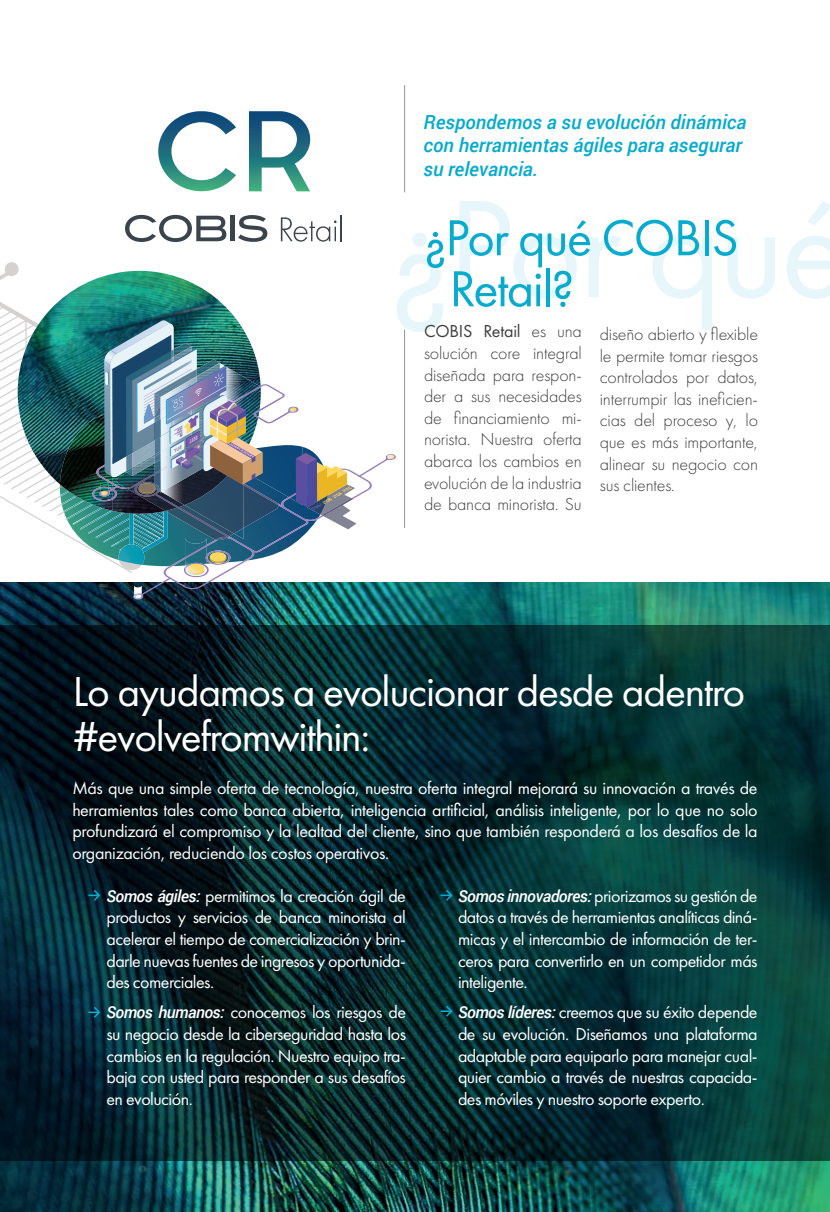
<style>
.page{position:relative;width:830px;height:1212px;background:#fff}
.page>*{position:absolute;margin:0;border:0;box-sizing:border-box;transform-origin:0 0}
.t1{font:144px "Futura PT";letter-spacing:-.03em;color:#07abcd}
.t2{font:52.5px "Futura PT";letter-spacing:-.03em;color:#07abcd}
.t3{font:43.5px/45px "Futura PT";letter-spacing:-.03em;color:#fff}
.t4{font:italic 500 19.5px/23.4px "Roboto";color:#07abcd}
.t5{font:18px/21.6px "Futura PT";letter-spacing:-.03em;color:#fff;text-align:justify}
.t6{font:300 18px/21.6px "Futura PT";letter-spacing:-.01em;color:#3e3e3f;text-align:justify}
.s1{font-weight:400}
.s2{font-family:"Roboto";font-weight:500;font-style:italic;font-size:16.5px}
</style>
<div class="page">
<img style="left:0;top:583px;width:829px;height:629px">
<svg style="left:0;top:625px;width:829px;height:536px;background:#052b2f"></svg>
<hr style="left:404px;top:85px;width:1px;height:107px;background:#939598">
<hr style="left:404px;top:330px;width:1px;height:198px;background:#939598">
<svg style="left:88px;top:890px;width:12px;height:11px"></svg>
<svg style="left:88px;top:1007px;width:12px;height:11px"></svg>
<svg style="left:440px;top:1006px;width:12px;height:11px"></svg>
<svg style="left:158px;top:111px;width:78px;height:80px"></svg>
<svg style="left:249px;top:111px;width:61px;height:80px"></svg>
<svg style="left:125px;top:215px;width:101px;height:27px"></svg>
<hr style="left:231px;top:216px;width:4px;height:25px;background:#3b434c">
<svg style="left:238px;top:215px;width:29px;height:27px"></svg>
<svg style="left:281px;top:215px;width:60px;height:27px"></svg>
<div style="left:5px;top:262px;width:14px;height:14px;background:#d3d2d1;border-radius:50%"></div>
<img style="left:0;top:269px;width:395px;height:331px">
<svg style="left:440px;top:890px;width:12px;height:11px"></svg>
<p class="t4" style="left:423px;top:109px;width:324px">Respondemos a su evolución dinámica con herramientas ágiles para asegurar su relevancia.</p>
<h1 class="t1" style="left:388px;top:164px;width:462px">¿Por qué</h1>
<p class="t2" style="left:424px;top:207px;width:316px">¿Por qué COBIS</p>
<p class="t2" style="left:449px;top:258px;width:126px">Retail?</p>
<p class="t6" style="left:424px;top:321px;width:159px"><span class="s1">COBIS Retail</span> es una solución core integral diseñada para respon&shy;der a sus necesidades de financiamiento mi&shy;norista. Nuestra oferta abarca los cambios en evolución de la industria de banca minorista. Su</p>
<p class="t6" style="left:599px;top:323px;width:160px">diseño abierto y flexible le permite tomar riesgos controlados por datos, interrumpir las ineficien&shy;cias del proceso y, lo que es más importante, alinear su negocio con sus clientes.</p>
<p class="t3" style="left:73px;top:669px;width:673px">Lo ayudamos a evolucionar desde adentro #evolvefromwithin:</p>
<p class="t5" style="left:72px;top:777px;width:686px">Más que una simple oferta de tecnología, nuestra oferta integral mejorará su innovación a través de herramientas tales como banca abierta, inteligencia artificial, análisis inteligente, por lo que no solo profundizará el compromiso y la lealtad del cliente, sino que también responderá a los desafíos de la organización, reduciendo los costos operativos.</p>
<p class="t5" style="left:106px;top:885px;width:301px"><span class="s2">Somos ágiles:</span> permitimos la creación ágil de productos y servicios de banca minorista al acelerar el tiempo de comercialización y brin&shy;darle nuevas fuentes de ingresos y oportunida&shy;des comerciales.</p>
<p class="t5" style="left:106px;top:1001px;width:301px"><span class="s2">Somos humanos:</span> conocemos los riesgos de su negocio desde la ciberseguridad hasta los cambios en la regulación. Nuestro equipo tra&shy;baja con usted para responder a sus desafíos en evolución.</p>
<p class="t5" style="left:458px;top:885px;width:301px"><span class="s2">Somos innovadores:</span> priorizamos su gestión de datos a través de herramientas analíticas diná&shy;micas y el intercambio de información de ter&shy;ceros para convertirlo en un competidor más inteligente.</p>
<p class="t5" style="left:458px;top:1001px;width:301px"><span class="s2">Somos líderes:</span> creemos que su éxito depende de su evolución. Diseñamos una plataforma adaptable para equiparlo para manejar cual&shy;quier cambio a través de nuestras capacida&shy;des móviles y nuestro soporte experto.</p>
</div>
